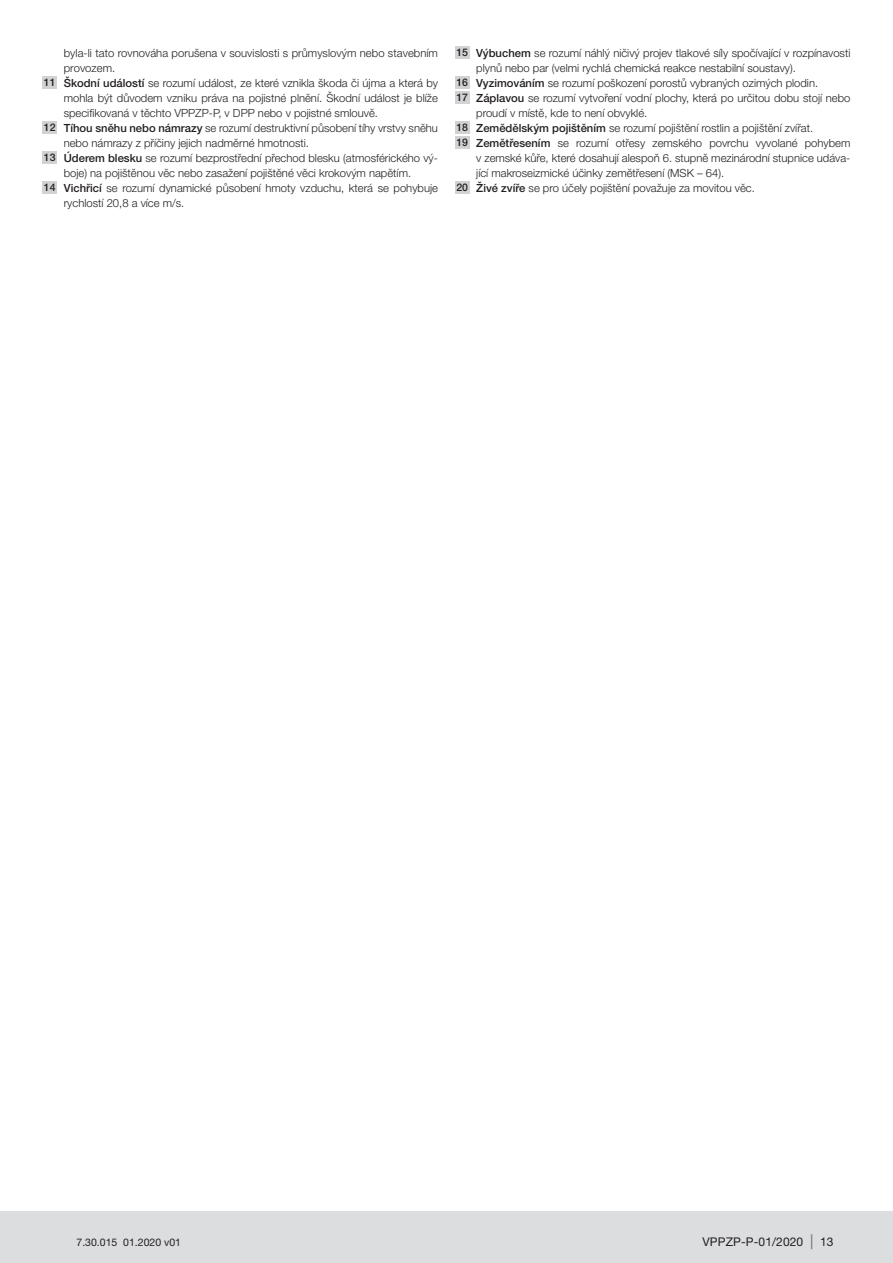
<style>
.page{position:relative;width:893px;height:1263px;background:#fff}
.page>*{position:absolute;margin:0;border:0;box-sizing:border-box;transform-origin:0 0}
.t1{font:12px "Helvetica Neue LT Pro";letter-spacing:.01em;color:#231f20}
.t2{font:11.25px "Helvetica Neue LT Pro Lt 2";color:#231f20}
.t3{font:10.5px "Helvetica Neue LT Pro";color:#231f20}
.s1{font-family:"Helvetica Neue LT Pro Md 2";font-size:10.5px}
.s2{font-family:"Helvetica Neue LT Pro Md 2"}
.s3{font-size:15px;color:#6c6d70}
</style>
<div class="page">
<div style="left:0;top:1212px;width:893px;height:51px;background:#dcdddf"></div>
<div style="left:43px;top:76px;width:14px;height:13px;background:#d1d2d4"></div>
<div style="left:43px;top:121px;width:14px;height:13px;background:#d1d2d4"></div>
<div style="left:43px;top:151px;width:14px;height:13px;background:#d1d2d4"></div>
<div style="left:43px;top:181px;width:14px;height:13px;background:#d1d2d4"></div>
<div style="left:455px;top:46px;width:15px;height:13px;background:#d1d2d4"></div>
<div style="left:455px;top:76px;width:15px;height:13px;background:#d1d2d4"></div>
<div style="left:455px;top:91px;width:15px;height:13px;background:#d1d2d4"></div>
<div style="left:455px;top:121px;width:15px;height:13px;background:#d1d2d4"></div>
<div style="left:455px;top:136px;width:15px;height:13px;background:#d1d2d4"></div>
<div style="left:455px;top:181px;width:15px;height:13px;background:#d1d2d4"></div>
<p class="t2" style="left:64px;top:46px;width:376px">byla-li tato rovnováha porušena v souvislosti s průmyslovým nebo stavebním</p>
<p class="t2" style="left:64px;top:61px;width:53px">provozem.</p>
<p class="t2" style="left:44px;top:76px;width:396px"><span class="s1">11</span> <span class="s2">Škodní událostí</span> se rozumí událost, ze které vznikla škoda či újma a která by</p>
<p class="t2" style="left:64px;top:91px;width:376px">mohla být důvodem vzniku práva na pojistné plnění. Škodní událost je blíže</p>
<p class="t2" style="left:64px;top:106px;width:316px">specifikovaná v těchto VPPZP-P, v DPP nebo v pojistné smlouvě.</p>
<p class="t2" style="left:44px;top:121px;width:396px"><span class="s1">12</span> <span class="s2">Tíhou sněhu nebo námrazy</span> se rozumí destruktivní působení tíhy vrstvy sněhu</p>
<p class="t2" style="left:64px;top:136px;width:247px">nebo námrazy z příčiny jejich nadměrné hmotnosti.</p>
<p class="t2" style="left:44px;top:151px;width:396px"><span class="s1">13</span> <span class="s2">Úderem blesku</span> se rozumí bezprostřední přechod blesku (atmosférického vý-</p>
<p class="t2" style="left:64px;top:166px;width:349px">boje) na pojištěnou věc nebo zasažení pojištěné věci krokovým napětím.</p>
<p class="t2" style="left:44px;top:181px;width:396px"><span class="s1">14</span> <span class="s2">Vichřicí</span> se rozumí dynamické působení hmoty vzduchu, která se pohybuje</p>
<p class="t2" style="left:64px;top:196px;width:122px">rychlostí 20,8 a více m/s.</p>
<p class="t2" style="left:456px;top:46px;width:396px"><span class="s1">15</span> <span class="s2">Výbuchem</span> se rozumí náhlý ničivý projev tlakové síly spočívající v rozpínavosti</p>
<p class="t2" style="left:476px;top:61px;width:321px">plynů nebo par (velmi rychlá chemická reakce nestabilní soustavy).</p>
<p class="t2" style="left:456px;top:76px;width:363px"><span class="s1">16</span> <span class="s2">Vyzimováním</span> se rozumí poškození porostů vybraných ozimých plodin.</p>
<p class="t2" style="left:456px;top:91px;width:396px"><span class="s1">17</span> <span class="s2">Záplavou</span> se rozumí vytvoření vodní plochy, která po určitou dobu stojí nebo</p>
<p class="t2" style="left:476px;top:106px;width:173px">proudí v místě, kde to není obvyklé.</p>
<p class="t2" style="left:456px;top:121px;width:358px"><span class="s1">18</span> <span class="s2">Zemědělským pojištěním</span> se rozumí pojištění rostlin a pojištění zvířat.</p>
<p class="t2" style="left:456px;top:136px;width:396px"><span class="s1">19</span> <span class="s2">Zemětřesením</span> se rozumí otřesy zemského povrchu vyvolané pohybem</p>
<p class="t2" style="left:476px;top:151px;width:376px">v zemské kůře, které dosahují alespoň 6. stupně mezinárodní stupnice udáva-</p>
<p class="t2" style="left:476px;top:166px;width:249px">jící makroseizmické účinky zemětřesení (MSK – 64).</p>
<p class="t2" style="left:456px;top:181px;width:300px"><span class="s1">20</span> <span class="s2">Živé zvíře</span> se pro účely pojištění považuje za movitou věc.</p>
<p class="t3" style="left:77px;top:1236px;width:106px">7.30.015 01.2020 v01</p>
<p class="t1" style="left:702px;top:1234px;width:132px">VPPZP-P-01/2020 <span class="s3">|</span> 13</p>
</div>
